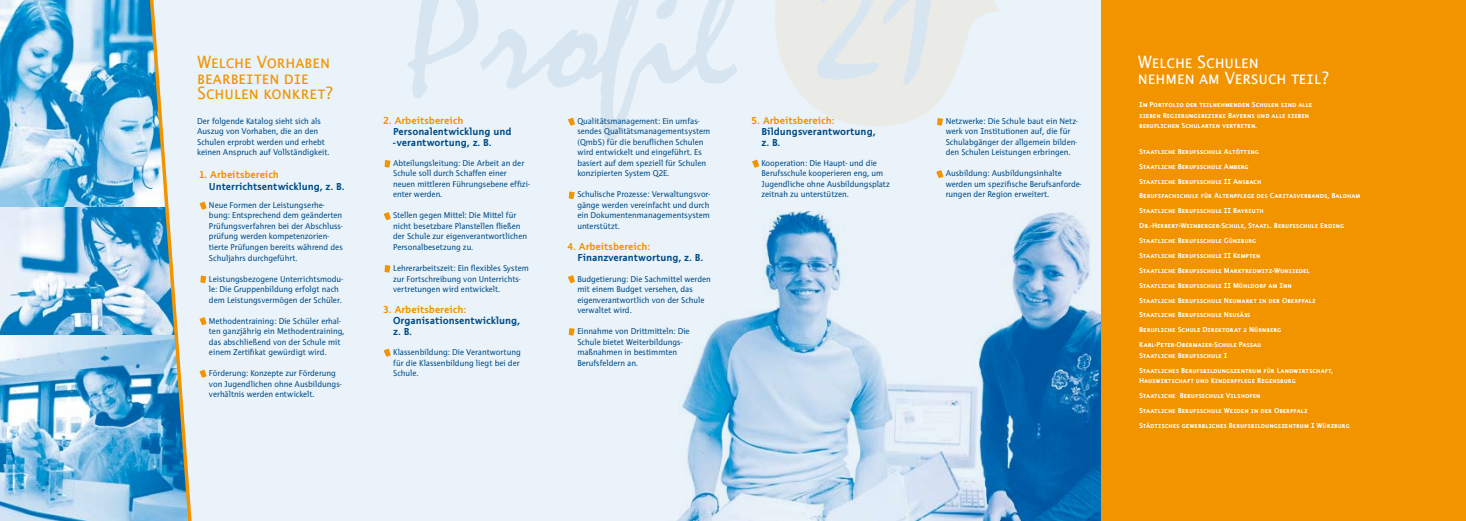
<style>
.page{position:relative;width:1466px;height:521px;background:#fff}
.page>*{position:absolute;margin:0;border:0;box-sizing:border-box;transform-origin:0 0}
.t1{font:18.38px/15.8px "Thordis Sans EF Regular SC";letter-spacing:-.005em;color:#f29400}
.t2{font:18.38px/15.8px "Thordis Sans EF Regular SC";letter-spacing:-.005em;color:#fff}
.t3{font:700 10.5px/10.5px "Thordis Sans EF";color:#004c87}
.t4{font:700 10.5px "Thordis Sans EF";color:#f29400}
.t5{font:8.75px/10.5px "Thordis Sans EF";color:#004c87}
.t6{font:7.44px/14.9px "Thordis Sans EF Bold SC";color:#fff}
</style>
<div class="page">
<img style="left:0;top:334px;width:147px;height:187px">
<img style="left:0;top:0;width:147px;height:208px">
<img style="left:0;top:208px;width:147px;height:126px">
<div style="left:194px;top:0;width:907px;height:521px;background:#eaf3fa"></div>
<svg style="left:147px;top:0;width:47px;height:521px;background:#a9c8d5"></svg>
<img style="left:665px;top:198px;width:436px;height:323px">
<div style="left:1101px;top:0;width:365px;height:521px;background:#f29400"></div>
<svg style="left:200px;top:202px;width:7px;height:8px"></svg>
<svg style="left:200px;top:275px;width:6px;height:8px"></svg>
<svg style="left:200px;top:317px;width:7px;height:8px"></svg>
<svg style="left:200px;top:370px;width:7px;height:8px"></svg>
<svg style="left:385px;top:160px;width:6px;height:8px"></svg>
<svg style="left:384px;top:212px;width:7px;height:8px"></svg>
<svg style="left:385px;top:265px;width:6px;height:8px"></svg>
<svg style="left:384px;top:349px;width:7px;height:8px"></svg>
<svg style="left:407px;top:0;width:332px;height:140px;background:#e5eff7"></svg>
<svg style="left:569px;top:191px;width:6px;height:8px"></svg>
<svg style="left:568px;top:275px;width:7px;height:8px"></svg>
<svg style="left:569px;top:328px;width:6px;height:8px"></svg>
<svg style="left:775px;top:0;width:225px;height:126px;background:#e7ecec"></svg>
<svg style="left:936px;top:170px;width:7px;height:8px"></svg>
<svg style="left:752px;top:160px;width:7px;height:8px"></svg>
<h1 class="t1" style="left:197px;top:54px;width:138px">Welche Vorhaben bearbeiten die<br>Schulen konkret?</h1>
<p class="t5" style="left:197px;top:116px;width:134px">Der folgende Katalog sieht sich als Auszug von Vorhaben, die an den Schulen erprobt werden und erhebt keinen Anspruch auf Vollständigkeit.</p>
<p class="t4" style="left:752px;top:115px;width:85px">5. Arbeitsbereich:</p>
<p class="t4" style="left:383px;top:115px;width:82px">2. Arbeitsbereich</p>
<p class="t3" style="left:393px;top:127px;width:120px">Personalentwicklung und -verantwortung, z. B.</p>
<p class="t5" style="left:393px;top:158px;width:138px">Abteilungsleitung: Die Arbeit an der<br>Schule soll durch Schaffen einer neuen mittleren Führungsebene effizi&shy;enter werden.</p>
<p class="t5" style="left:393px;top:210px;width:135px">Stellen gegen Mittel: Die Mittel für nicht besetzbare Planstellen fließen der Schule zur eigenverantwortlichen Personalbesetzung zu.</p>
<p class="t5" style="left:393px;top:263px;width:137px">Lehrerarbeitszeit: Ein flexibles System zur Fortschreibung von Unterrichts&shy;vertretungen wird entwickelt.</p>
<p class="t4" style="left:383px;top:304px;width:85px">3. Arbeitsbereich:</p>
<p class="t3" style="left:393px;top:316px;width:128px">Organisationsentwicklung, z. B.</p>
<p class="t5" style="left:393px;top:347px;width:129px">Klassenbildung: Die Verantwortung für die Klassenbildung liegt bei der<br>Schule.</p>
<p class="t5" style="left:577px;top:116px;width:134px">Qualitätsmanagement: Ein umfas&shy;sendes Qualitätsmanagementsystem (QmbS) für die beruflichen Schulen wird entwickelt und eingeführt. Es basiert auf dem speziell für Schulen konzipierten System Q2E.</p>
<p class="t5" style="left:577px;top:189px;width:134px;text-align:justify">Schulische Prozesse: Verwaltungsvor&shy;gänge werden vereinfacht und durch ein Dokumentenmanagementsystem unterstützt.</p>
<p class="t4" style="left:567px;top:241px;width:85px">4. Arbeitsbereich:</p>
<p class="t3" style="left:577px;top:253px;width:127px">Finanzverantwortung, z. B.</p>
<p class="t5" style="left:577px;top:273px;width:135px">Budgetierung: Die Sachmittel werden mit einem Budget versehen, das eigenverantwortlich von der Schule verwaltet wird.</p>
<p class="t5" style="left:577px;top:326px;width:114px">Einnahme von Drittmitteln: Die<br>Schule bietet Weiterbildungs&shy;maßnahmen in bestimmten<br>Berufsfeldern an.</p>
<p class="t3" style="left:761px;top:127px;width:116px">Bildungsverantwortung, z. B.</p>
<p class="t5" style="left:761px;top:158px;width:130px">Kooperation: Die Haupt- und die<br>Berufsschule kooperieren eng, um<br>Jugendliche ohne Ausbildungsplatz zeitnah zu unterstützen.</p>
<p class="t4" style="left:199px;top:169px;width:81px">1. Arbeitsbereich</p>
<p class="t3" style="left:209px;top:181px;width:137px">Unterrichtsentwicklung, z. B.</p>
<p class="t5" style="left:209px;top:200px;width:135px">Neue Formen der Leistungserhe&shy;bung: Entsprechend dem geänderten Prüfungsverfahren bei der Abschluss&shy;prüfung werden kompetenzorien&shy;tierte Prüfungen bereits während des Schuljahrs durchgeführt.</p>
<p class="t5" style="left:209px;top:273px;width:135px">Leistungsbezogene Unterrichtsmodu&shy;le: Die Gruppenbildung erfolgt nach dem Leistungsvermögen der Schüler.</p>
<p class="t5" style="left:209px;top:315px;width:137px">Methodentraining: Die Schüler erhal&shy;ten ganzjährig ein Methodentraining, das abschließend von der Schule mit einem Zertifikat gewürdigt wird.</p>
<p class="t5" style="left:209px;top:368px;width:134px">Förderung: Konzepte zur Förderung von Jugendlichen ohne Ausbildungs&shy;verhältnis werden entwickelt.</p>
<p class="t5" style="left:946px;top:116px;width:134px">Netzwerke: Die Schule baut ein Netz&shy;werk von Institutionen auf, die für Schulabgänger der allgemein bilden&shy;den Schulen Leistungen erbringen.</p>
<p class="t5" style="left:946px;top:168px;width:137px">Ausbildung: Ausbildungsinhalte werden um spezifische Berufsanforde&shy;rungen der Region erweitert.</p>
<h1 class="t2" style="left:1138px;top:54px;width:193px">Welche Schulen<br>nehmen am Versuch teil?</h1>
<p class="t6" style="left:1139px;top:100px;width:175px;line-height:10.5px">Im Portfolio der teilnehmenden Schulen sind alle sieben Regierungsbezirke Bayerns und alle sieben beruflichen Schularten vertreten.</p>
<p class="t6" style="left:1139px;top:144px;width:223px">Staatliche Berufsschule Altötting<br>Staatliche Berufsschule Amberg<br>Staatliche Berufsschule II Ansbach<br>Berufsfachschule für Altenpflege des Caritasverbands, Baldham Staatliche Berufsschule II Bayreuth Dr.-Herbert-Weinberger-Schule, Staatl. Berufsschule Erding Staatliche Berufsschule Günzburg<br>Staatliche Berufsschule II Kempten<br>Staatliche Berufsschule Marktredwitz-Wunsiedel<br>Staatliche Berufsschule II Mühldorf am Inn<br>Staatliche Berufsschule Neumarkt in der Oberpfalz<br>Staatliche Berufsschule Neusäß<br>Berufliche Schule Direktorat 2 Nürnberg Karl-Peter-Obermaier-Schule Passau</p>
<p class="t6" style="left:1139px;top:348px;width:196px">Staatliche Berufsschule I<br>Staatliches Berufsbildungszentrum für Landwirtschaft,</p>
<p class="t6" style="left:1139px;top:373px;width:212px">Hauswirtschaft und Kinderpflege Regensburg<br>Staatliche Berufsschule Vilshofen<br>Staatliche Berufsschule Weiden in der Oberpfalz Städtisches gewerbliches Berufsbildungszentrum I Würzburg</p>
</div>
